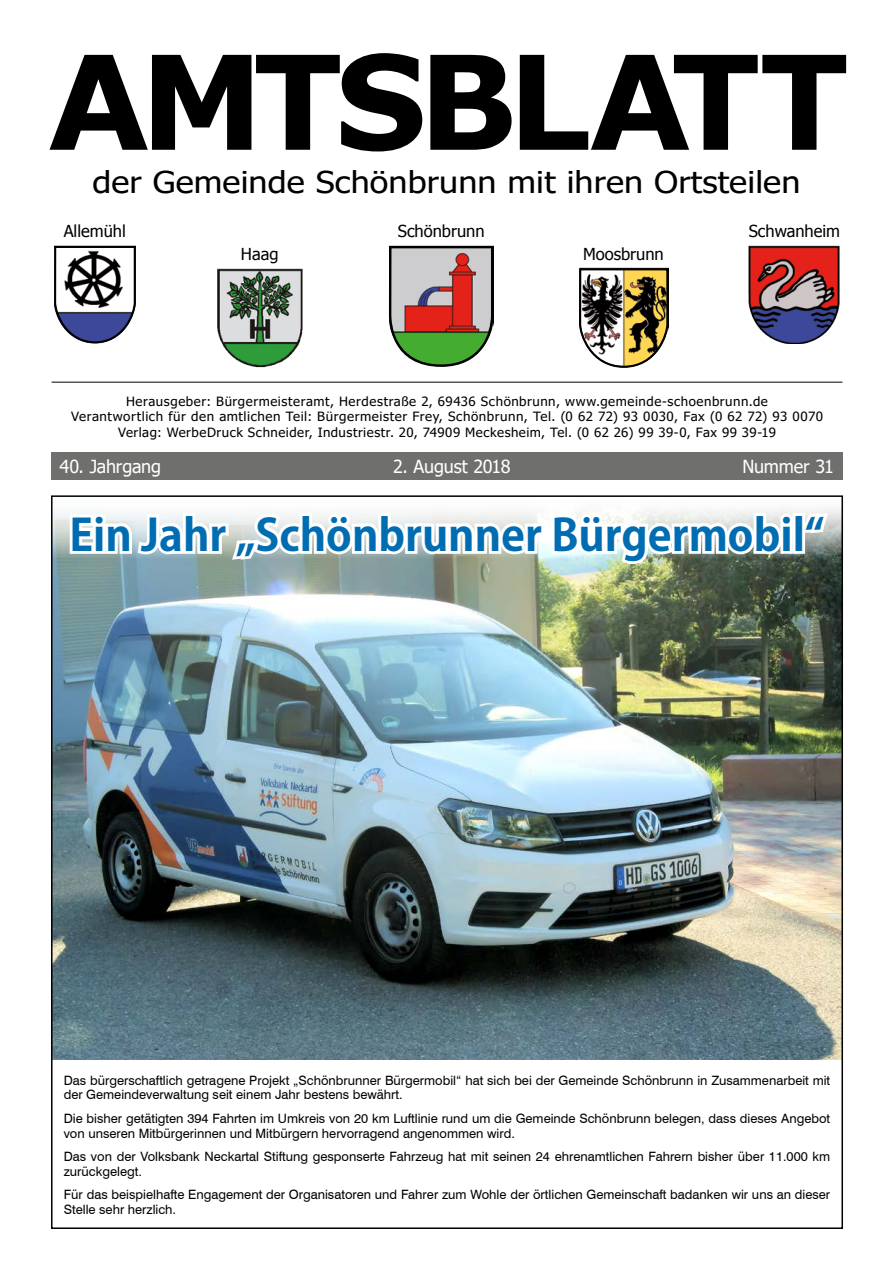
<style>
.page{position:relative;width:893px;height:1263px;background:#fff}
.page>*{position:absolute;margin:0;border:0;box-sizing:border-box;transform-origin:0 0}
.t1{font:700 130.5px "Verdana";letter-spacing:-.065em;color:#000}
.t2{font:700 43.5px "Koz Go Pro";color:#006cb1}
.t3{font:30px "Tahoma";letter-spacing:.005em;color:#000;scale:1.14 1}
.t4{font:18px "Tahoma";letter-spacing:-.015em;color:#fff}
.t5{font:16.5px "Tahoma";color:#000}
.t6{font:12.9px/14.9px "Swiss 721 BT";color:#000}
.t7{font:12.75px/15.3px "Tahoma";letter-spacing:.04em;color:#000;text-align:center;scale:1.04 1}
</style>
<div class="page">
<hr style="left:52px;top:382px;width:790px;height:1px;background:#000">
<div style="left:51px;top:452px;width:791px;height:27px;background:#6f6f6e"></div>
<img style="left:218px;top:268px;width:84px;height:99px">
<img style="left:748px;top:246px;width:91px;height:98px">
<svg style="left:579px;top:267px;width:90px;height:101px"></svg>
<svg style="left:54px;top:245px;width:82px;height:99px"></svg>
<svg style="left:388px;top:245px;width:106px;height:122px;background:#a6927d"></svg>
<img style="left:54px;top:509px;width:786px;height:550px">
<svg style="left:67px;top:509px;width:766px;height:58px"></svg>
<h1 class="t1" style="left:48px;top:10px;width:802px">AMTSBLATT</h1>
<h3 class="t3" style="left:93px;top:162px;width:622px">der Gemeinde Schönbrunn mit ihren Ortsteilen</h3>
<p class="t5" style="left:64px;top:220px;width:64px">Allemühl</p>
<p class="t5" style="left:398px;top:220px;width:88px">Schönbrunn</p>
<p class="t5" style="left:749px;top:220px;width:93px">Schwanheim</p>
<p class="t5" style="left:241px;top:243px;width:39px">Haag</p>
<p class="t5" style="left:583px;top:243px;width:82px">Moosbrunn</p>
<p class="t7" style="left:71px;top:394px;width:725px">Herausgeber: Bürgermeisteramt, Herdestraße 2, 69436 Schönbrunn, www.gemeinde-schoenbrunn.de<br>Verantwortlich für den amtlichen Teil: Bürgermeister Frey, Schönbrunn, Tel. (0 62 72) 93 0030, Fax (0 62 72) 93 0070<br>Verlag: WerbeDruck Schneider, Industriestr. 20, 74909 Meckesheim, Tel. (0 62 26) 99 39-0, Fax 99 39-19</p>
<h3 class="t4" style="left:60px;top:454px;width:103px">40. Jahrgang</h3>
<h3 class="t4" style="left:393px;top:454px;width:119px">2. August 2018</h3>
<h3 class="t4" style="left:742px;top:454px;width:93px">Nummer 31</h3>
<h2 class="t2" style="left:69px;top:507px;width:757px">Ein Jahr „Schönbrunner Bürgermobil“</h2>
<p class="t6" style="left:64px;top:1072px;width:768px">Das bürgerschaftlich getragene Projekt „Schönbrunner Bürgermobil“ hat sich bei der Gemeinde Schönbrunn in Zusammenarbeit mit der Gemeindeverwaltung seit einem Jahr bestens bewährt.</p>
<p class="t6" style="left:64px;top:1110px;width:768px">Die bisher getätigten 394 Fahrten im Umkreis von 20 km Luftlinie rund um die Gemeinde Schönbrunn belegen, dass dieses Angebot von unseren Mitbürgerinnen und Mitbürgern hervorragend angenommen wird.</p>
<p class="t6" style="left:64px;top:1148px;width:768px">Das von der Volksbank Neckartal Stiftung gesponserte Fahrzeug hat mit seinen 24 ehrenamtlichen Fahrern bisher über 11.000 km zurückgelegt.</p>
<p class="t6" style="left:64px;top:1187px;width:768px">Für das beispielhafte Engagement der Organisatoren und Fahrer zum Wohle der örtlichen Gemeinschaft badanken wir uns an dieser<br>Stelle sehr herzlich.</p>
</div>
